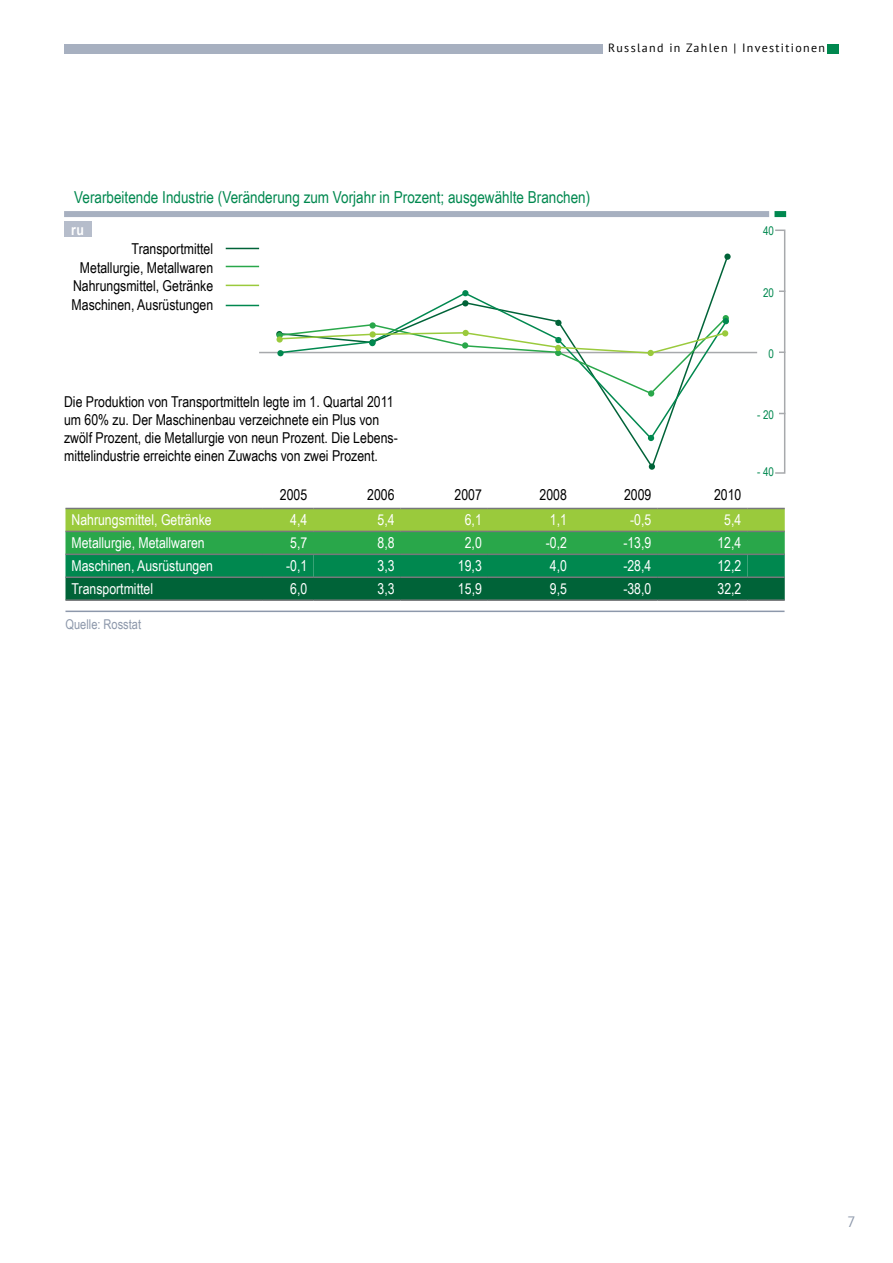
<style>
.page{position:relative;width:893px;height:1263px;background:#fff}
.page>*{position:absolute;margin:0;border:0;box-sizing:border-box;transform-origin:0 0}
.t1{font:16.5px "Arial Narrow";color:#00884f}
.t2{font:15px/18.9px "Arial Narrow";color:#000;text-align:right}
.t3{font:15px "Arial Narrow";color:#fff}
.t4{font:700 15px "Arial Narrow";color:#fff}
.t5{font:15px "PT Sans";color:#8d98ab}
.t6{font:13.5px "Arial Narrow";color:#8d98ab}
.t7{font:12px "PT Sans";letter-spacing:.11em;color:#000}
.t8{font:12px "Arial Narrow";color:#00884f}
</style>
<div class="page">
<div style="left:828px;top:45px;width:11px;height:9px;background:#00884f"></div>
<div style="left:64px;top:45px;width:539px;height:9px;background:#a7b0c0"></div>
<hr style="left:259px;top:352px;width:498px;height:1px;background:#a7a9ac">
<div style="left:64px;top:211px;width:705px;height:6px;background:#a7b0c0"></div>
<div style="left:774px;top:211px;width:12px;height:6px;background:#00884f"></div>
<svg style="left:65px;top:509px;width:720px;height:90px;background:#349745"></svg>
<hr style="left:313px;top:531px;width:88px;height:1px;background:#77787b">
<hr style="left:401px;top:531px;width:87px;height:1px;background:#77787b">
<hr style="left:488px;top:531px;width:85px;height:1px;background:#77787b">
<hr style="left:573px;top:531px;width:84px;height:1px;background:#77787b">
<hr style="left:657px;top:531px;width:90px;height:1px;background:#77787b">
<hr style="left:747px;top:531px;width:38px;height:1px;background:#77787b">
<hr style="left:313px;top:554px;width:88px;height:1px;background:#77787b">
<hr style="left:401px;top:554px;width:87px;height:1px;background:#77787b">
<hr style="left:488px;top:554px;width:85px;height:1px;background:#77787b">
<hr style="left:573px;top:554px;width:84px;height:1px;background:#77787b">
<hr style="left:657px;top:554px;width:90px;height:1px;background:#77787b">
<hr style="left:747px;top:554px;width:38px;height:1px;background:#77787b">
<hr style="left:313px;top:576px;width:88px;height:2px;background:#77787b">
<hr style="left:401px;top:576px;width:87px;height:2px;background:#77787b">
<hr style="left:488px;top:576px;width:85px;height:2px;background:#77787b">
<hr style="left:573px;top:576px;width:84px;height:2px;background:#77787b">
<hr style="left:657px;top:576px;width:90px;height:2px;background:#77787b">
<hr style="left:747px;top:576px;width:38px;height:2px;background:#77787b">
<hr style="left:313px;top:599px;width:88px;height:2px;background:#77787b">
<hr style="left:401px;top:599px;width:87px;height:2px;background:#77787b">
<hr style="left:488px;top:599px;width:85px;height:2px;background:#77787b">
<hr style="left:573px;top:599px;width:84px;height:2px;background:#77787b">
<hr style="left:657px;top:599px;width:90px;height:2px;background:#77787b">
<hr style="left:747px;top:599px;width:38px;height:2px;background:#77787b">
<hr style="left:65px;top:531px;width:197px;height:1px;background:#77787b">
<hr style="left:262px;top:531px;width:51px;height:1px;background:#77787b">
<hr style="left:65px;top:554px;width:197px;height:1px;background:#77787b">
<hr style="left:65px;top:576px;width:197px;height:2px;background:#77787b">
<hr style="left:65px;top:599px;width:197px;height:2px;background:#77787b">
<hr style="left:262px;top:554px;width:51px;height:1px;background:#77787b">
<hr style="left:262px;top:576px;width:51px;height:2px;background:#77787b">
<hr style="left:262px;top:599px;width:51px;height:2px;background:#77787b">
<hr style="left:65px;top:508px;width:197px;height:1px;background:#77787b">
<hr style="left:262px;top:508px;width:51px;height:1px;background:#77787b">
<hr style="left:313px;top:508px;width:88px;height:1px;background:#77787b">
<hr style="left:401px;top:508px;width:87px;height:1px;background:#77787b">
<hr style="left:488px;top:508px;width:85px;height:1px;background:#77787b">
<hr style="left:573px;top:508px;width:84px;height:1px;background:#77787b">
<hr style="left:657px;top:508px;width:90px;height:1px;background:#77787b">
<hr style="left:747px;top:508px;width:38px;height:1px;background:#77787b">
<hr style="left:65px;top:611px;width:719px;height:1px;background:#8d98ab">
<div style="left:64px;top:222px;width:27px;height:15px;background:#b6bdcb"></div>
<div style="left:774px;top:230px;width:11px;height:244px;border:2px solid #a7a9ac"></div>
<svg style="left:779px;top:351px;width:6px;height:2px"></svg>
<div style="left:649px;top:463px;width:6px;height:7px;background:#006338;border-radius:50%"></div>
<svg style="left:422px;top:292px;width:294px;height:149px"></svg>
<svg style="left:462px;top:290px;width:6px;height:16px"></svg>
<svg style="left:648px;top:435px;width:6px;height:6px"></svg>
<div style="left:648px;top:390px;width:6px;height:7px;background:#29a74a;border-radius:50%"></div>
<hr style="left:226px;top:248px;width:33px;height:1px;background:#006338">
<hr style="left:226px;top:266px;width:33px;height:1px;background:#29a74a">
<hr style="left:226px;top:285px;width:33px;height:1px;background:#9aca3c">
<hr style="left:226px;top:305px;width:33px;height:1px;background:#00884f">
<svg style="left:779px;top:290px;width:6px;height:2px"></svg>
<svg style="left:276px;top:315px;width:453px;height:80px"></svg>
<svg style="left:724px;top:253px;width:7px;height:7px"></svg>
<p class="t7" style="left:608px;top:40px;width:218px">Russland in Zahlen | Investitionen</p>
<p class="t1" style="left:74px;top:188px;width:517px">Verarbeitende Industrie (Veränderung zum Vorjahr in Prozent; ausgewählte Branchen)</p>
<p class="t4" style="left:71px;top:221px;width:15px">ru</p>
<p class="t2" style="left:72px;top:239px;width:143px">Transportmittel<br>Metallurgie, Metallwaren<br>Nahrungsmittel, Getränke<br>Maschinen, Ausrüstungen</p>
<p class="t2" style="left:64px;top:392px;width:335px;line-height:18px;text-align:left">Die Produktion von Transportmitteln legte im 1. Quartal 2011 um 60% zu. Der Maschinenbau verzeichnete ein Plus von zwölf Prozent, die Metallurgie von neun Prozent. Die Lebens&shy;mittelindustrie erreichte einen Zuwachs von zwei Prozent.</p>
<p class="t8" style="left:763px;top:224px;width:12px">40</p>
<p class="t8" style="left:763px;top:286px;width:12px">20</p>
<p class="t8" style="left:768px;top:346px;width:7px">0</p>
<p class="t8" style="left:757px;top:408px;width:18px">- 20</p>
<p class="t8" style="left:757px;top:465px;width:18px">- 40</p>
<p class="t2" style="left:280px;top:485px;width:29px">2005</p>
<p class="t2" style="left:367px;top:485px;width:29px">2006</p>
<p class="t2" style="left:454px;top:485px;width:29px">2007</p>
<p class="t2" style="left:540px;top:485px;width:29px">2008</p>
<p class="t2" style="left:624px;top:485px;width:29px">2009</p>
<p class="t2" style="left:714px;top:485px;width:29px">2010</p>
<p class="t3" style="left:71px;top:512px;width:142px">Nahrungsmittel, Getränke</p>
<p class="t3" style="left:290px;top:512px;width:19px">4,4</p>
<p class="t3" style="left:377px;top:512px;width:19px">5,4</p>
<p class="t3" style="left:465px;top:512px;width:19px">6,1</p>
<p class="t3" style="left:550px;top:512px;width:19px">1,1</p>
<p class="t3" style="left:630px;top:512px;width:23px">-0,5</p>
<p class="t3" style="left:724px;top:512px;width:19px">5,4</p>
<p class="t3" style="left:72px;top:534px;width:135px">Metallurgie, Metallwaren</p>
<p class="t3" style="left:290px;top:534px;width:19px">5,7</p>
<p class="t3" style="left:377px;top:534px;width:19px">8,8</p>
<p class="t3" style="left:465px;top:534px;width:19px">2,0</p>
<p class="t3" style="left:546px;top:534px;width:23px">-0,2</p>
<p class="t3" style="left:623px;top:534px;width:30px">-13,9</p>
<p class="t3" style="left:717px;top:534px;width:25px">12,4</p>
<p class="t3" style="left:72px;top:557px;width:143px">Maschinen, Ausrüstungen</p>
<p class="t3" style="left:286px;top:557px;width:23px">-0,1</p>
<p class="t3" style="left:377px;top:557px;width:19px">3,3</p>
<p class="t3" style="left:458px;top:557px;width:25px">19,3</p>
<p class="t3" style="left:550px;top:557px;width:19px">4,0</p>
<p class="t3" style="left:623px;top:557px;width:30px">-28,4</p>
<p class="t3" style="left:717px;top:557px;width:25px">12,2</p>
<p class="t3" style="left:72px;top:580px;width:83px">Transportmittel</p>
<p class="t3" style="left:290px;top:580px;width:19px">6,0</p>
<p class="t3" style="left:378px;top:580px;width:19px">3,3</p>
<p class="t3" style="left:458px;top:580px;width:25px">15,9</p>
<p class="t3" style="left:550px;top:580px;width:19px">9,5</p>
<p class="t3" style="left:623px;top:580px;width:30px">-38,0</p>
<p class="t3" style="left:717px;top:580px;width:25px">32,2</p>
<p class="t6" style="left:65px;top:616px;width:77px">Quelle: Rosstat</p>
<p class="t5" style="left:847px;top:1212px;width:10px">7</p>
</div>
